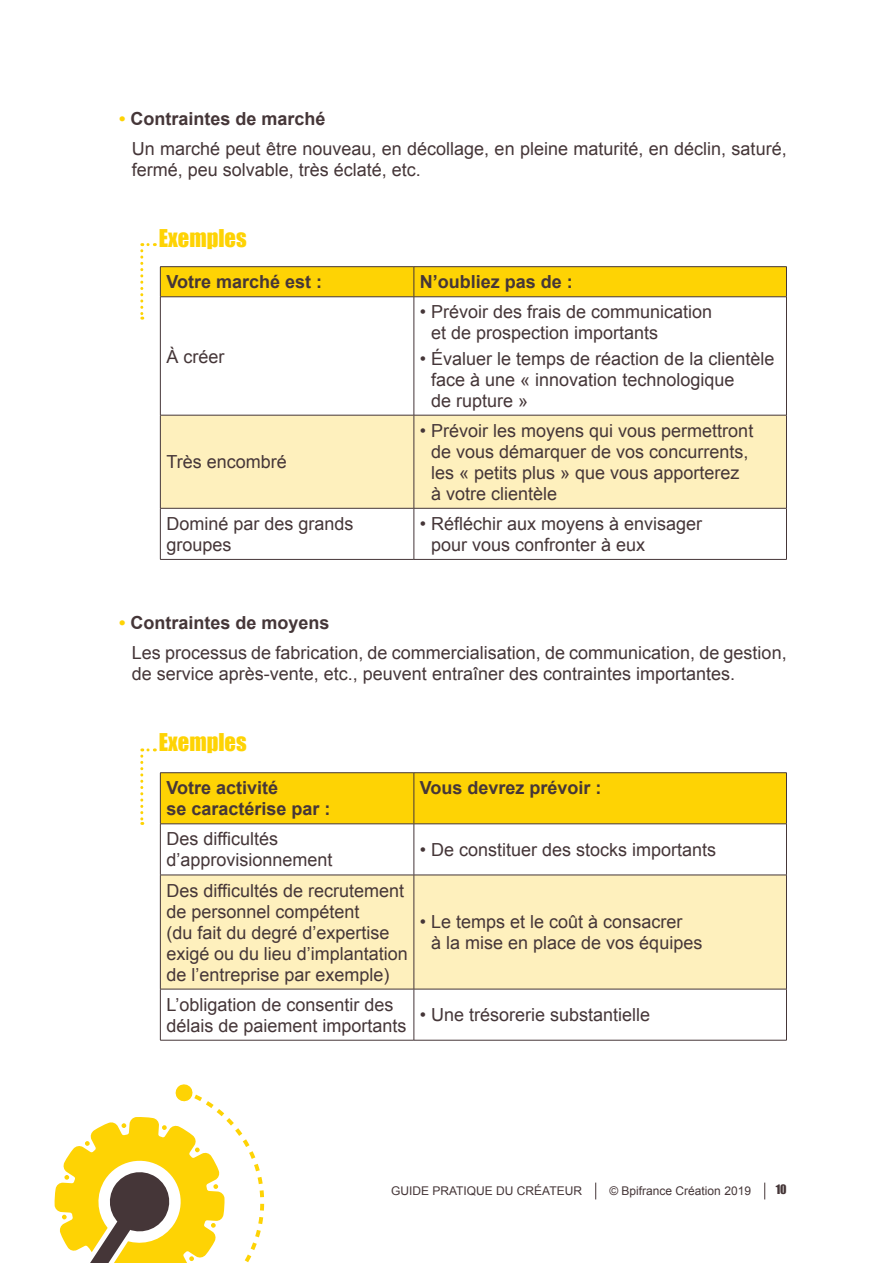
<style>
.page{position:relative;width:893px;height:1263px;background:#fff}
.page>*{position:absolute;margin:0;border:0;box-sizing:border-box;transform-origin:0 0}
.t1{font:22.5px "Impact";color:#fed304}
.t2{font:18px/21px "Arial";color:#453638}
.t3{font:700 18px/21px "Arial";color:#453638}
.t4{font:12px "Arial";color:#453638}
.t5{font:12px "Impact";color:#453638}
.s1{font-weight:700;color:#fed304}
.s2{font-weight:700}
</style>
<div class="page">
<svg style="left:54px;top:1084px;width:210px;height:179px"></svg>
<svg style="left:595px;top:1182px;width:1px;height:17px"></svg>
<svg style="left:764px;top:1182px;width:1px;height:17px"></svg>
<svg style="left:161px;top:267px;width:625px;height:30px;background:#f7cd06"></svg>
<div style="left:161px;top:416px;width:625px;height:92px;background:#fef0bd"></div>
<hr style="left:160px;top:266px;width:254px;height:1px;background:#453638">
<hr style="left:160px;top:267px;width:1px;height:30px;background:#453638">
<hr style="left:414px;top:266px;width:373px;height:1px;background:#453638">
<hr style="left:414px;top:267px;width:1px;height:30px;background:#453638">
<hr style="left:786px;top:267px;width:1px;height:30px;background:#453638">
<hr style="left:160px;top:297px;width:254px;height:1px;background:#453638">
<hr style="left:160px;top:297px;width:1px;height:118px;background:#453638">
<hr style="left:414px;top:297px;width:373px;height:1px;background:#453638">
<hr style="left:414px;top:297px;width:1px;height:118px;background:#453638">
<hr style="left:786px;top:297px;width:1px;height:118px;background:#453638">
<hr style="left:160px;top:415px;width:254px;height:1px;background:#453638">
<hr style="left:160px;top:415px;width:1px;height:93px;background:#453638">
<hr style="left:414px;top:415px;width:373px;height:1px;background:#453638">
<hr style="left:414px;top:415px;width:1px;height:93px;background:#453638">
<hr style="left:786px;top:415px;width:1px;height:93px;background:#453638">
<hr style="left:160px;top:508px;width:254px;height:1px;background:#453638">
<hr style="left:160px;top:508px;width:1px;height:51px;background:#453638">
<hr style="left:414px;top:508px;width:373px;height:1px;background:#453638">
<hr style="left:414px;top:508px;width:1px;height:51px;background:#453638">
<hr style="left:786px;top:508px;width:1px;height:51px;background:#453638">
<hr style="left:160px;top:559px;width:254px;height:1px;background:#453638">
<hr style="left:414px;top:559px;width:373px;height:1px;background:#453638">
<div style="left:161px;top:773px;width:625px;height:50px;background:#fed304"></div>
<div style="left:161px;top:876px;width:625px;height:113px;background:#fef0bd"></div>
<hr style="left:160px;top:772px;width:254px;height:1px;background:#453638">
<hr style="left:160px;top:773px;width:1px;height:51px;background:#453638">
<hr style="left:414px;top:772px;width:373px;height:1px;background:#453638">
<hr style="left:414px;top:773px;width:1px;height:51px;background:#453638">
<hr style="left:786px;top:773px;width:1px;height:51px;background:#453638">
<hr style="left:160px;top:823px;width:254px;height:1px;background:#453638">
<hr style="left:160px;top:824px;width:1px;height:51px;background:#453638">
<hr style="left:414px;top:823px;width:373px;height:1px;background:#453638">
<hr style="left:414px;top:824px;width:1px;height:51px;background:#453638">
<hr style="left:786px;top:824px;width:1px;height:51px;background:#453638">
<hr style="left:160px;top:875px;width:254px;height:1px;background:#453638">
<hr style="left:160px;top:875px;width:1px;height:114px;background:#453638">
<hr style="left:414px;top:875px;width:373px;height:1px;background:#453638">
<hr style="left:414px;top:875px;width:1px;height:114px;background:#453638">
<hr style="left:786px;top:875px;width:1px;height:114px;background:#453638">
<hr style="left:160px;top:989px;width:254px;height:1px;background:#453638">
<hr style="left:160px;top:989px;width:1px;height:51px;background:#453638">
<hr style="left:414px;top:989px;width:373px;height:1px;background:#453638">
<hr style="left:414px;top:989px;width:1px;height:51px;background:#453638">
<hr style="left:786px;top:989px;width:1px;height:51px;background:#453638">
<hr style="left:160px;top:1040px;width:254px;height:1px;background:#453638">
<hr style="left:414px;top:1040px;width:373px;height:1px;background:#453638">
<svg style="left:140px;top:243px;width:8px;height:77px"></svg>
<svg style="left:140px;top:748px;width:8px;height:77px"></svg>
<p class="t2" style="left:132px;top:104px;width:656px;line-height:29.5px;text-indent:-13px"><span class="s1">•</span> <span class="s2">Contraintes de marché<br></span>Un marché peut être nouveau, en décollage, en pleine maturité, en déclin, saturé,</p>
<p class="t2" style="left:132px;top:159px;width:291px">fermé, peu solvable, très éclaté, etc.</p>
<p class="t1" style="left:159px;top:220px;width:89px">Exemples</p>
<p class="t3" style="left:166px;top:272px;width:157px">Votre marché est :</p>
<p class="t3" style="left:420px;top:272px;width:155px">N’oubliez pas de :</p>
<p class="t2" style="left:166px;top:346px;width:60px">À créer</p>
<p class="t2" style="left:166px;top:452px;width:122px">Très encombré</p>
<p class="t2" style="left:431px;top:302px;width:283px;text-indent:-11px">• Prévoir des frais de communication et de prospection importants</p>
<p class="t2" style="left:431px;top:348px;width:345px;text-indent:-11px">• Évaluer le temps de réaction de la clientèle face à une « innovation technologique<br>de rupture »</p>
<p class="t2" style="left:431px;top:420px;width:324px;text-indent:-11px">• Prévoir les moyens qui vous permettront de vous démarquer de vos concurrents, les « petits plus » que vous apporterez à votre clientèle</p>
<p class="t2" style="left:166px;top:513px;width:189px">Dominé par des grands groupes</p>
<p class="t2" style="left:431px;top:513px;width:273px;text-indent:-11px">• Réfléchir aux moyens à envisager pour vous confronter à eux</p>
<p class="t2" style="left:132px;top:608px;width:656px;line-height:29.5px;text-indent:-13px"><span class="s1">•</span> <span class="s2">Contraintes de moyens<br></span>Les processus de fabrication, de commercialisation, de communication, de gestion,</p>
<p class="t2" style="left:132px;top:663px;width:605px">de service après-vente, etc., peuvent entraîner des contraintes importantes.</p>
<p class="t1" style="left:159px;top:724px;width:89px">Exemples</p>
<p class="t3" style="left:166px;top:778px;width:166px">Votre activité<br>se caractérise par :</p>
<p class="t3" style="left:420px;top:778px;width:183px">Vous devrez prévoir :</p>
<p class="t2" style="left:166px;top:829px;width:168px">Des difficultés d’approvisionnement</p>
<p class="t2" style="left:420px;top:839px;width:298px">• De constituer des stocks importants</p>
<p class="t2" style="left:166px;top:880px;width:243px">Des difficultés de recrutement de personnel compétent<br>(du fait du degré d’expertise exigé ou du lieu d’implantation de l’entreprise par exemple)</p>
<p class="t2" style="left:431px;top:911px;width:273px;text-indent:-11px">• Le temps et le coût à consacrer<br>à la mise en place de vos équipes</p>
<p class="t2" style="left:166px;top:994px;width:242px">L’obligation de consentir des délais de paiement importants</p>
<p class="t2" style="left:420px;top:1004px;width:232px">• Une trésorerie substantielle</p>
<p class="t4" style="left:391px;top:1183px;width:192px">GUIDE PRATIQUE DU CRÉATEUR</p>
<p class="t4" style="left:609px;top:1183px;width:143px">© Bpifrance Création 2019</p>
<p class="t5" style="left:776px;top:1180px;width:13px">10</p>
</div>
